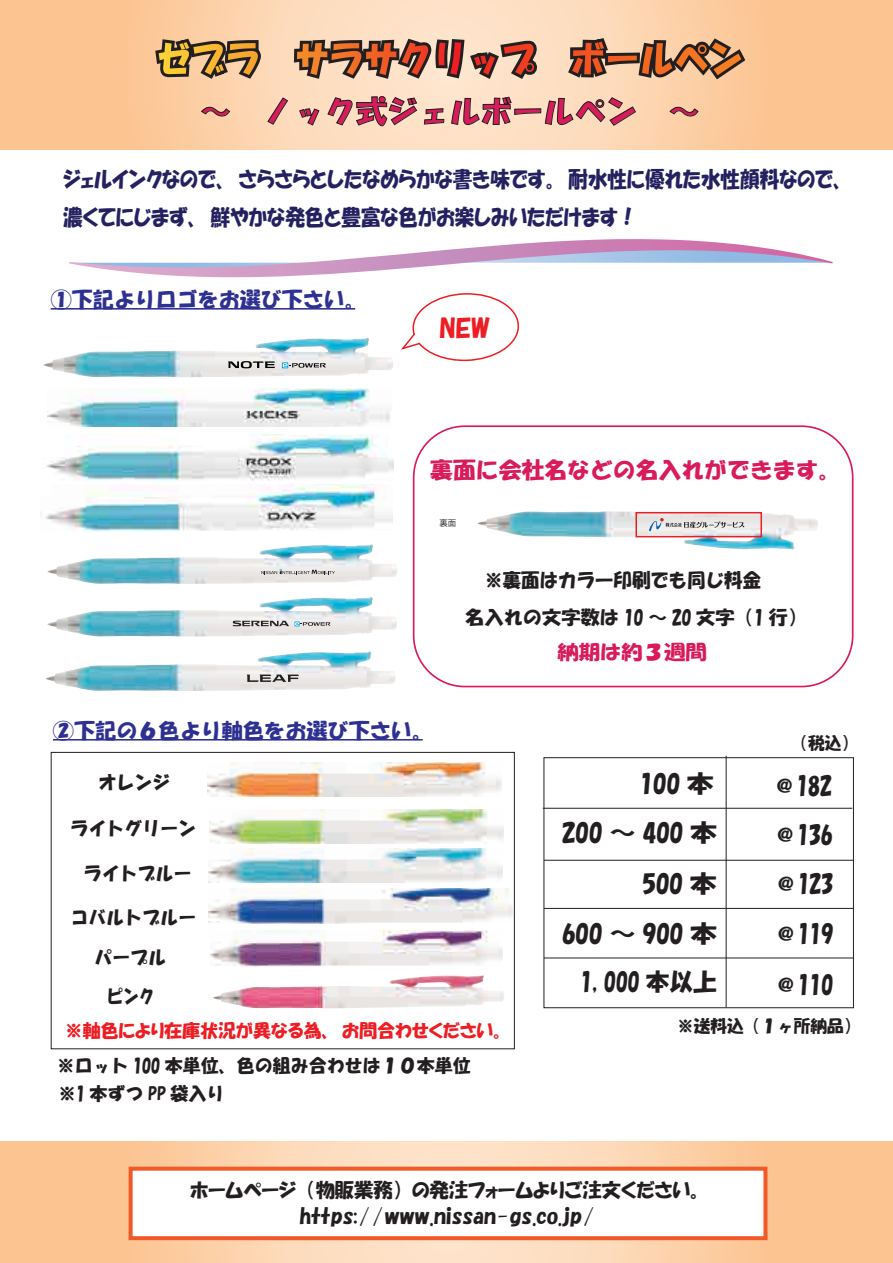
<style>
.page{position:relative;width:893px;height:1263px;background:#fff}
.page>*{position:absolute;margin:0;border:0;box-sizing:border-box;transform-origin:0 0}
.t1{font:30.45px "HG Soei Kakupoptai";color:#d91a5b}
.t2{font:25.5px "HGP Soei Kakupoptai";color:#ee1d23}
.t3{font:23.85px/50.6px "HG Soei Kakupoptai";color:#231f20;text-align:right;scale:1.13 1}
.t4{font:23.7px/49.3px "HG Soei Kakupoptai";color:#231f20;text-align:justify}
.t5{font:22.5px "HG Soei Kakupoptai";color:#d91a5b}
.t6{font:21.9px/38.2px "HGP Soei Kakupoptai";color:#252161;scale:.89 1}
.t7{font:21px "HGP Soei Kakupoptai";color:#231f20}
.t8{font:21px "HG Soei Kakupoptai";color:#2e3092}
.t9{font:20.7px "HG Soei Kakupoptai";color:#2e3092}
.t10{font:19.5px "HGP Soei Kakupoptai";color:#231f20}
.t11{font:19.5px "HG Soei Kakupoptai";color:#d91a5b;scale:1.09 1}
.t12{font:19.2px "HG Soei Kakupoptai";color:#231f20;scale:.96 1}
.t13{font:18.75px "HG Soei Kakupoptai";color:#231f20}
.t14{font:18.6px/39.2px "HG Soei Kakupoptai";color:#231f20;text-align:center}
.t15{font:18.6px "HG Soei Kakupoptai";color:#231f20;scale:.85 1}
.t16{font:18px "HG Soei Kakupoptai";color:#231f20}
.t17{font:18px "HGP Soei Kakupoptai";color:#ee1d23}
.t18{font:16.8px "HG Soei Kakupoptai";color:#231f20}
.t19{font:16.8px "HGP Soei Kakupoptai";color:#231f20}
.t20{font:8.4px "Koz Go Pro";color:#231f20}
</style>
<div class="page">
<div style="left:544px;top:757px;width:310px;height:251px;border:1px solid #231f20"></div>
<hr style="left:544px;top:958px;width:309px;height:1px;background:#231f20">
<hr style="left:544px;top:908px;width:309px;height:1px;background:#231f20">
<hr style="left:544px;top:860px;width:309px;height:1px;background:#231f20">
<hr style="left:543px;top:808px;width:309px;height:1px;background:#231f20">
<hr style="left:726px;top:756px;width:1px;height:251px;background:#231f20">
<hr style="left:53px;top:739px;width:370px;height:1px;background:#2e3092">
<div style="left:51px;top:752px;width:464px;height:297px;border:1px solid #231f20"></div>
<hr style="left:51px;top:308px;width:304px;height:2px;background:#2e3092">
<svg style="left:69px;top:239px;width:764px;height:39px"></svg>
<div style="left:413px;top:425px;width:440px;height:262px;border:2px solid #d91a5b;border-radius:51px"></div>
<img style="left:478px;top:511px;width:340px;height:39px">
<svg style="left:649px;top:518px;width:95px;height:13px"></svg>
<div style="left:635px;top:512px;width:127px;height:25px;border:2px solid #ee1d23"></div>
<img style="left:47px;top:544px;width:350px;height:40px">
<svg style="left:261px;top:569px;width:74px;height:5px"></svg>
<img style="left:46px;top:652px;width:350px;height:39px">
<svg style="left:247px;top:674px;width:52px;height:8px"></svg>
<img style="left:47px;top:597px;width:350px;height:39px">
<svg style="left:295px;top:621px;width:36px;height:5px"></svg>
<svg style="left:233px;top:621px;width:56px;height:5px"></svg>
<img style="left:43px;top:338px;width:350px;height:39px">
<svg style="left:228px;top:361px;width:47px;height:7px"></svg>
<svg style="left:282px;top:362px;width:44px;height:6px"></svg>
<img style="left:210px;top:809px;width:293px;height:34px">
<img style="left:209px;top:848px;width:293px;height:34px">
<img style="left:213px;top:975px;width:291px;height:33px">
<img style="left:211px;top:931px;width:291px;height:35px">
<img style="left:208px;top:763px;width:294px;height:33px">
<img style="left:209px;top:889px;width:303px;height:35px">
<img style="left:45px;top:484px;width:348px;height:47px">
<img style="left:46px;top:435px;width:347px;height:46px">
<svg style="left:401px;top:293px;width:118px;height:206px"></svg>
<svg style="left:0;top:1141px;width:893px;height:122px;background:#fccda2"></svg>
<svg style="left:0;top:0;width:893px;height:150px;background:#fccea5"></svg>
<svg style="left:152px;top:35px;width:112px;height:48px;background:#be9963"></svg>
<svg style="left:290px;top:35px;width:250px;height:48px;background:#c29078"></svg>
<svg style="left:564px;top:34px;width:185px;height:50px;background:#c69371"></svg>
<svg style="left:201px;top:107px;width:29px;height:10px"></svg>
<svg style="left:268px;top:98px;width:20px;height:27px"></svg>
<svg style="left:299px;top:108px;width:20px;height:17px"></svg>
<svg style="left:328px;top:96px;width:89px;height:30px;background:#d4bba6"></svg>
<svg style="left:424px;top:108px;width:20px;height:16px"></svg>
<svg style="left:451px;top:97px;width:185px;height:29px;background:#ddc2aa"></svg>
<svg style="left:669px;top:107px;width:29px;height:10px"></svg>
<img style="left:47px;top:388px;width:343px;height:38px">
<div style="left:129px;top:1167px;width:638px;height:73px;background:#fff;border:4px solid #f15929"></div>
<h1 class="t1" style="left:200px;top:96px;width:501px">～　ノック式ジェルボールペン　～</h1>
<p class="t6" style="left:63px;top:160px;width:881px">ジェルインクなので、さらさらとしたなめらかな書き味です。耐水性に優れた水性顔料なので、濃くてにじまず、鮮やかな発色と豊富な色がお楽しみいただけます！</p>
<p class="t8" style="left:51px;top:289px;width:316px">①下記よりロゴをお選び下さい。</p>
<p class="t2" style="left:440px;top:315px;width:52px">NEW</p>
<p class="t5" style="left:430px;top:458px;width:413px">裏面に会社名などの名入れができます。</p>
<p class="t20" style="left:439px;top:518px;width:18px">裏面</p>
<p class="t12" style="left:484px;top:570px;width:290px">※裏面はカラ—印刷でも同じ料金</p>
<p class="t13" style="left:465px;top:607px;width:343px">名入れの文字数は 10 ～ 20 文字（1 行）</p>
<p class="t11" style="left:558px;top:642px;width:138px">納期は約３週間</p>
<p class="t9" style="left:53px;top:720px;width:382px">②下記の６色より軸色をお選び下さい。</p>
<p class="t14" style="left:99px;top:762px;width:73px">オレンジ</p>
<p class="t14" style="left:70px;top:808px;width:127px">ライトグリーン</p>
<p class="t14" style="left:84px;top:854px;width:109px">ライトブルー</p>
<p class="t14" style="left:71px;top:898px;width:127px">コバルトブルーパープル</p>
<p class="t15" style="left:107px;top:987px;width:58px">ピンク</p>
<p class="t3" style="left:640px;top:758px;width:67px">100 本</p>
<p class="t3" style="left:562px;top:807px;width:139px">200 ～ 400 本<br>500 本</p>
<p class="t19" style="left:800px;top:735px;width:51px">（税込）</p>
<p class="t4" style="left:773px;top:760px;width:62px">＠182＠136＠123</p>
<p class="t3" style="left:562px;top:908px;width:139px">600 ～ 900 本</p>
<p class="t4" style="left:774px;top:908px;width:61px">＠119</p>
<p class="t4" style="left:581px;top:957px;width:138px">1,000 本以上</p>
<p class="t4" style="left:774px;top:959px;width:61px">＠110</p>
<p class="t17" style="left:65px;top:1021px;width:442px">※軸色により在庫状況が異なる為、お問合わせください。</p>
<p class="t16" style="left:57px;top:1056px;width:415px">※ロット 100 本単位、色の組み合わせは１０本単位</p>
<p class="t16" style="left:58px;top:1084px;width:168px">※1 本ずつ PP 袋入り</p>
<p class="t18" style="left:677px;top:1017px;width:185px">※送料込（１ヶ所納品）</p>
<p class="t10" style="left:190px;top:1180px;width:514px">ホームページ（物販業務）の発注フォームよりご注文ください。</p>
<p class="t7" style="left:300px;top:1205px;width:297px">https://www.nissan-gs.co.jp/</p>
</div>
